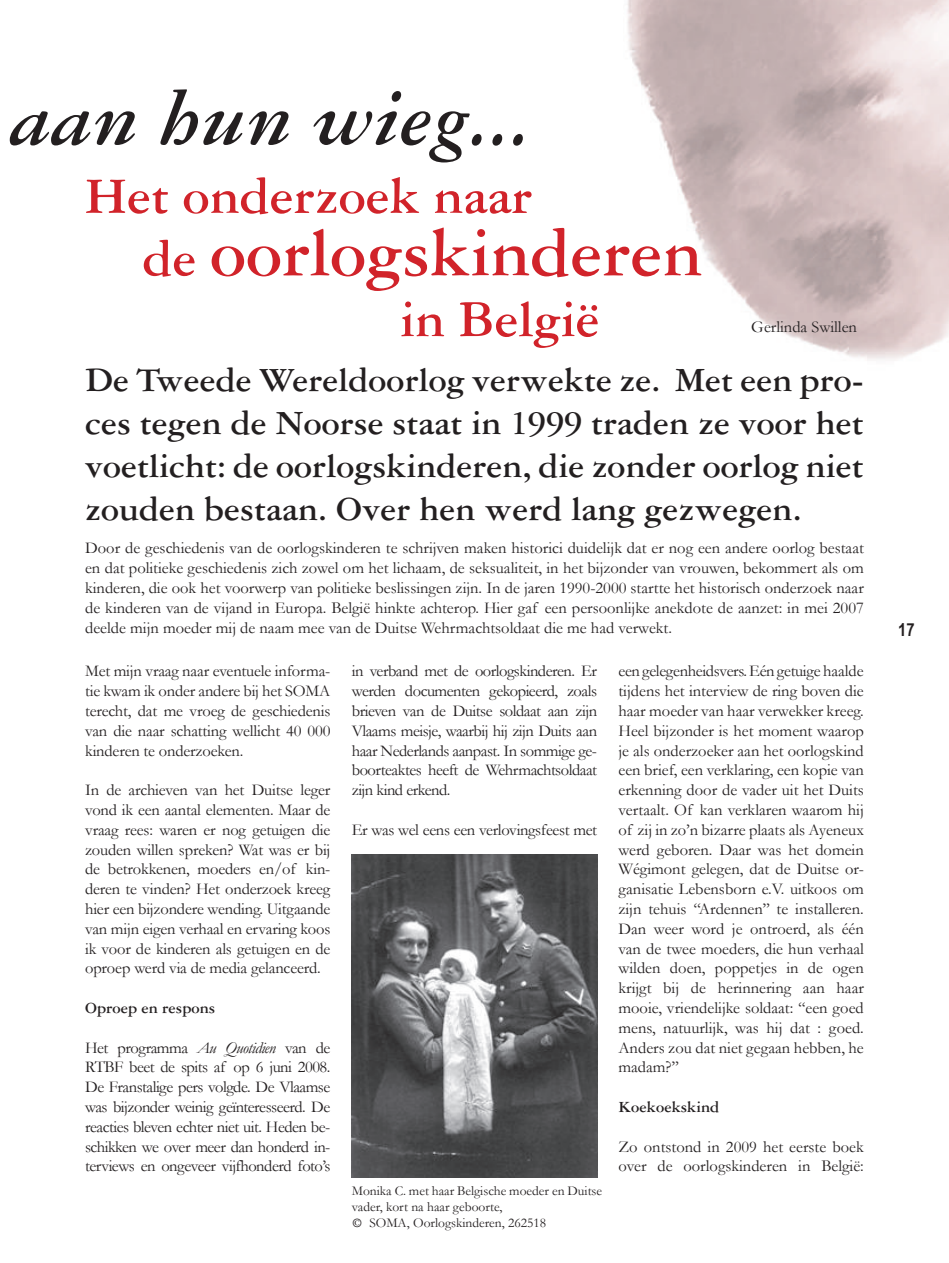
<style>
.page{position:relative;width:949px;height:1263px;background:#fff}
.page>*{position:absolute;margin:0;border:0;box-sizing:border-box;transform-origin:0 0}
.t1{font:82.5px "Garamond Three Bold Italic Os F";color:#231f20}
.t2{font:700 72px "Garamond Three";color:#d1232a}
.t3{font:700 54px "Garamond Three";color:#d1232a}
.t4{font:700 36px/43.2px "Garamond Three";color:#231f20;text-align:justify}
.t5{font:700 18px "Arial Narrow";color:#231f20}
.t6{font:16.5px/19.8px "Garamond";letter-spacing:-.01em;color:#231f20;text-align:justify}
.t7{font:700 16.5px "Garamond Three";color:#231f20}
.t8{font:13.5px/16.2px "Garamond";color:#231f20}
.s1{font-size:54px}
.s2{font-style:italic}
.s3{font-family:"Garamond Three";font-weight:700}
</style>
<div class="page">
<img style="left:627px;top:0;width:321px;height:359px">
<img style="left:351px;top:855px;width:246px;height:323px">
<h1 class="t1" style="left:10px;top:74px;width:522px">aan hun wieg...</h1>
<h3 class="t3" style="left:85px;top:167px;width:448px">Het onderzoek naar</h3>
<h2 class="t2" style="left:142px;top:214px;width:561px"><span class="s1">de</span> oorlogskinderen</h2>
<h3 class="t3" style="left:400px;top:290px;width:201px">in België</h3>
<p class="t6" style="left:751px;top:317px;width:107px">Gerlinda Swillen</p>
<h3 class="t4" style="left:85px;top:358px;width:780px">De Tweede Wereldoorlog verwekte ze. Met een pro&shy;ces tegen de Noorse staat in 1999 traden ze voor het voetlicht: de oorlogskinderen, die zonder oorlog niet zouden bestaan. Over hen werd lang gezwegen.</h3>
<p class="t6" style="left:85px;top:538px;width:780px">Door de geschiedenis van de oorlogskinderen te schrijven maken historici duidelijk dat er nog een andere oorlog bestaat en dat politieke geschiedenis zich zowel om het lichaam, de seksualiteit, in het bijzonder van vrouwen, bekommert als om kinderen, die ook het voorwerp van politieke beslissingen zijn. In de jaren 1990-2000 startte het historisch onderzoek naar de kinderen van de vijand in Europa. België hinkte achterop. Hier gaf een persoonlijke anekdote de aanzet: in mei 2007 deelde mijn moeder mij de naam mee van de Duitse Wehrmachtsoldaat die me had verwekt.</p>
<p class="t6" style="left:85px;top:661px;width:247px">Met mijn vraag naar eventuele informa&shy;tie kwam ik onder andere bij het SOMA terecht, dat me vroeg de geschiedenis van die naar schatting wellicht 40 000 kinderen te onderzoeken.</p>
<p class="t6" style="left:85px;top:780px;width:247px">In de archieven van het Duitse leger vond ik een aantal elementen. Maar de vraag rees: waren er nog getuigen die zouden willen spreken? Wat was er bij de betrokkenen, moeders en/of kin&shy;deren te vinden? Het onderzoek kreeg hier een bijzondere wending. Uitgaande van mijn eigen verhaal en ervaring koos ik voor de kinderen als getuigen en de oproep werd via de media gelanceerd.</p>
<p class="t7" style="left:85px;top:999px;width:132px">Oproep en respons</p>
<p class="t6" style="left:85px;top:1037px;width:247px">Het programma <span class="s2">Au Quotidien</span> van de RTBF beet de spits af op 6 juni 2008.<br>De Franstalige pers volgde. De Vlaamse was bijzonder weinig geïnteresseerd. De reacties bleven echter niet uit. Heden be&shy;schikken we over meer dan honderd in&shy;terviews en ongeveer vijfhonderd foto’s</p>
<p class="t6" style="left:351px;top:661px;width:247px">in verband met de oorlogskinderen. Er werden documenten gekopieerd, zoals brieven van de Duitse soldaat aan zijn Vlaams meisje, waarbij hij zijn Duits aan haar Nederlands aanpast. In sommige ge&shy;boorteaktes heeft de Wehrmachtsoldaat zijn kind erkend.</p>
<p class="t6" style="left:351px;top:819px;width:247px">Er was wel eens een verlovingsfeest met</p>
<p class="t8" style="left:351px;top:1182px;width:252px">Monika C. met haar Belgische moeder en Duitse vader, kort na haar geboorte,<br><span class="s3">©</span> SOMA, Oorlogskinderen, 262518</p>
<p class="t6" style="left:618px;top:661px;width:247px">een gelegenheidsvers. Eén getuige haalde tijdens het interview de ring boven die haar moeder van haar verwekker kreeg.<br>Heel bijzonder is het moment waarop je als onderzoeker aan het oorlogskind een brief, een verklaring, een kopie van erkenning door de vader uit het Duits vertaalt. Of kan verklaren waarom hij of zij in zo’n bizarre plaats als Ayeneux werd geboren. Daar was het domein Wégimont gelegen, dat de Duitse or&shy;ganisatie Lebensborn e.V. uitkoos om zijn tehuis ‘‘Ardennen’’ te installeren.<br>Dan weer word je ontroerd, als één van de twee moeders, die hun verhaal wilden doen, poppetjes in de ogen krijgt bij de herinnering aan haar mooie, vriendelijke soldaat: ‘‘een goed mens, natuurlijk, was hij dat : goed.<br>Anders zou dat niet gegaan hebben, he madam?’’</p>
<p class="t7" style="left:618px;top:1098px;width:102px">Koekoekskind</p>
<p class="t6" style="left:618px;top:1136px;width:247px">Zo ontstond in 2009 het eerste boek over de oorlogskinderen in België:</p>
<p class="t5" style="left:897px;top:619px;width:18px">17</p>
</div>
